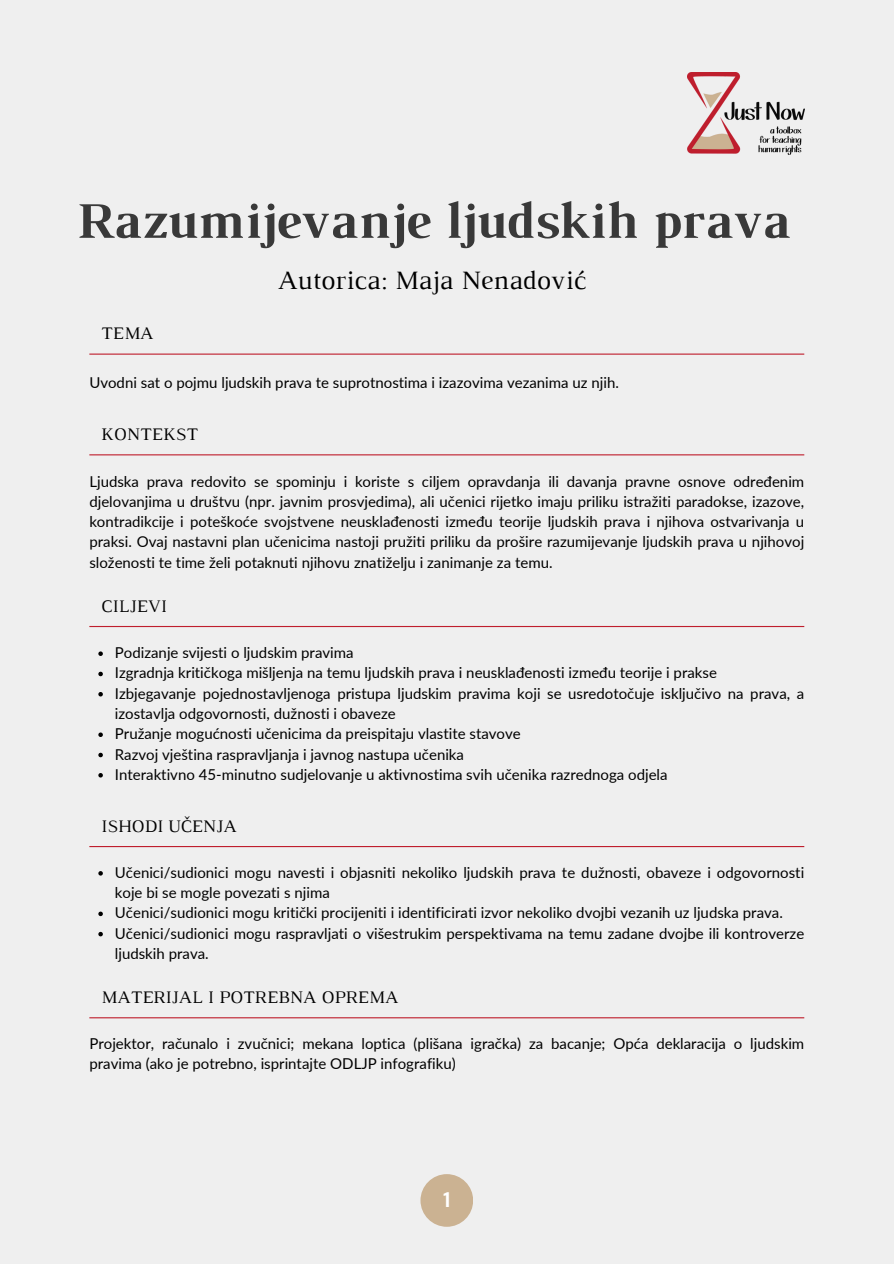
<style>
.page{position:relative;width:894px;height:1264px;background:#fff}
.page>*{position:absolute;margin:0;border:0;box-sizing:border-box;transform-origin:0 0}
.t1{font:700 52.5px "Luthier";color:#393939}
.t2{font:27px "Luthier";color:#000}
.t3{font:700 21px "DM Sans";color:#fff}
.t4{font:18px "Luthier";color:#000}
.t5{font:15px/20.2px "Lato";color:#000}
</style>
<div class="page">
<div style="left:0;top:0;width:893px;height:1263px;background:#efefef"></div>
<hr style="left:89px;top:353px;width:715px;height:2px;background:#bf1e2d">
<img style="left:687px;top:73px;width:117px;height:82px">
<div style="left:420px;top:1174px;width:53px;height:52px;background:#cbb292;border-radius:50%"></div>
<hr style="left:89px;top:454px;width:715px;height:1px;background:#bf1e2d">
<hr style="left:89px;top:626px;width:715px;height:1px;background:#bf1e2d">
<svg style="left:98px;top:651px;width:5px;height:5px"></svg>
<svg style="left:98px;top:671px;width:5px;height:5px"></svg>
<svg style="left:98px;top:692px;width:5px;height:4px"></svg>
<svg style="left:98px;top:732px;width:5px;height:5px"></svg>
<svg style="left:98px;top:752px;width:5px;height:5px"></svg>
<svg style="left:98px;top:773px;width:5px;height:4px"></svg>
<hr style="left:89px;top:846px;width:715px;height:1px;background:#bf1e2d">
<svg style="left:98px;top:871px;width:5px;height:4px"></svg>
<svg style="left:98px;top:911px;width:5px;height:5px"></svg>
<svg style="left:98px;top:931px;width:5px;height:5px"></svg>
<hr style="left:89px;top:1017px;width:715px;height:1px;background:#bf1e2d">
<h1 class="t1" style="left:75px;top:201px;width:714px">Razumijevanje ljudskih prava</h1>
<h2 class="t2" style="left:278px;top:270px;width:310px">Autorica: Maja Nenadović</h2>
<h3 class="t4" style="left:101px;top:327px;width:54px">TEMA</h3>
<p class="t5" style="left:89px;top:372px;width:531px">Uvodni sat o pojmu ljudskih prava te suprotnostima i izazovima vezanima uz njih.</p>
<p class="t4" style="left:101px;top:427px;width:99px">KONTEKST</p>
<h3 class="t5" style="left:89px;top:470px;width:716px;text-align:justify">Ljudska prava redovito se spominju i koriste s ciljem opravdanja ili davanja pravne osnove određenim djelovanjima u društvu (npr. javnim prosvjedima), ali učenici rijetko imaju priliku istražiti paradokse, izazove, kontradikcije i poteškoće svojstvene neusklađenosti između teorije ljudskih prava i njihova ostvarivanja u praksi. Ovaj nastavni plan učenicima nastoji pružiti priliku da prošire razumijevanje ljudskih prava u njihovoj složenosti te time želi potaknuti njihovu znatiželju i zanimanje za temu.</h3>
<p class="t4" style="left:101px;top:599px;width:67px">CILJEVI</p>
<p class="t5" style="left:115px;top:642px;width:240px">Podizanje svijesti o ljudskim pravima</p>
<p class="t5" style="left:115px;top:662px;width:603px">Izgradnja kritičkoga mišljenja na temu ljudskih prava i neusklađenosti između teorije i prakse</p>
<p class="t5" style="left:115px;top:682px;width:690px">Izbjegavanje pojednostavljenoga pristupa ljudskim pravima koji se usredotočuje isključivo na prava, a izostavlja odgovornosti, dužnosti i obaveze</p>
<p class="t5" style="left:115px;top:723px;width:407px">Pružanje mogućnosti učenicima da preispitaju vlastite stavove</p>
<p class="t5" style="left:115px;top:743px;width:350px">Razvoj vještina raspravljanja i javnog nastupa učenika</p>
<h3 class="t5" style="left:115px;top:763px;width:554px">Interaktivno 45-minutno sudjelovanje u aktivnostima svih učenika razrednoga odjela</h3>
<p class="t4" style="left:101px;top:819px;width:137px">ISHODI UČENJA</p>
<p class="t5" style="left:115px;top:861px;width:690px">Učenici/sudionici mogu navesti i objasniti nekoliko ljudskih prava te dužnosti, obaveze i odgovornosti koje bi se mogle povezati s njima</p>
<p class="t5" style="left:115px;top:902px;width:669px">Učenici/sudionici mogu kritički procijeniti i identificirati izvor nekoliko dvojbi vezanih uz ljudska prava.</p>
<h3 class="t5" style="left:115px;top:922px;width:690px">Učenici/sudionici mogu raspravljati o višestrukim perspektivama na temu zadane dvojbe ili kontroverze ljudskih prava.</h3>
<p class="t4" style="left:101px;top:990px;width:298px">MATERIJAL I POTREBNA OPREMA</p>
<p class="t5" style="left:89px;top:1033px;width:716px">Projektor, računalo i zvučnici; mekana loptica (plišana igračka) za bacanje; Opća deklaracija o ljudskim pravima (ako je potrebno, isprintajte ODLJP infografiku)</p>
<h3 class="t3" style="left:443px;top:1186px;width:9px">1</h3>
</div>
